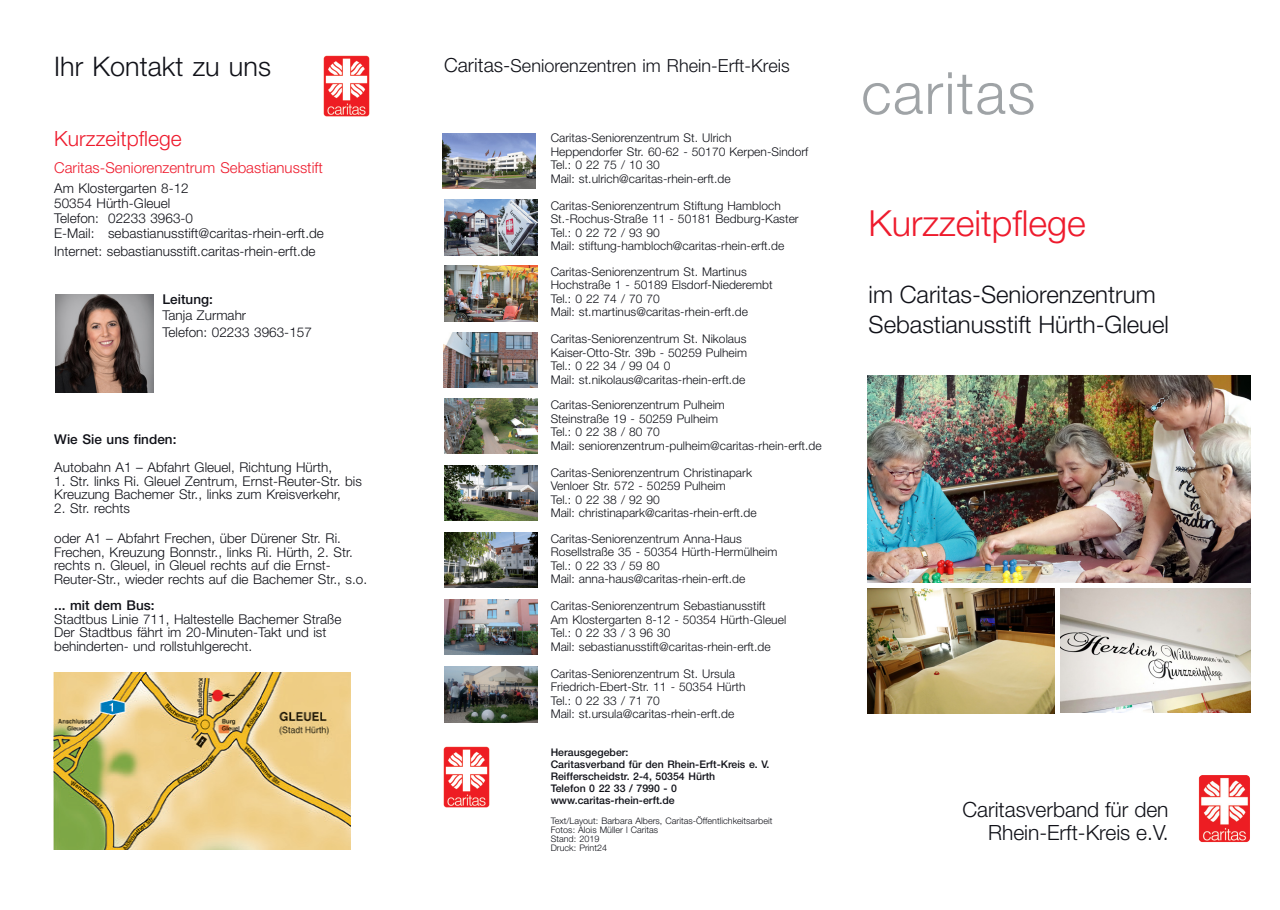
<style>
.page{position:relative;width:1280px;height:910px;background:#fff}
.page>*{position:absolute;margin:0;border:0;box-sizing:border-box;transform-origin:0 0}
.t1{font:300 36px "Helvetica Neue";color:#ee1b2d}
.t2{font:300 27px "Helvetica Neue";letter-spacing:.005em;color:#101118}
.t3{font:300 24px/30px "Helvetica Neue";color:#101118}
.t4{font:300 21px/22.5px "Helvetica Neue";color:#101118;text-align:right}
.t5{font:300 21px "Helvetica Neue";letter-spacing:.005em;color:#ee1b2d}
.t6{font:300 18px "Helvetica Neue";letter-spacing:.005em;color:#101118}
.t7{font:300 15px "Helvetica Neue";letter-spacing:.005em;color:#ee1b2d}
.t8{font:300 13.5px/13.5px "Helvetica Neue";letter-spacing:.005em;color:#101118}
.t9{font:500 13.5px "Helvetica Neue";letter-spacing:.005em;color:#101118}
.t10{font:300 12px/13.5px "Helvetica Neue";letter-spacing:.005em;color:#101118}
.t11{font:500 10.5px/12px "Helvetica Neue";letter-spacing:.005em;color:#101118}
.t12{font:300 9px/9.1px "Helvetica Neue";letter-spacing:.005em;color:#101118}
.s1{font-size:19.5px}
</style>
<div class="page">
<img style="left:1198px;top:775px;width:52px;height:67px">
<img style="left:867px;top:375px;width:383px;height:208px">
<img style="left:1061px;top:588px;width:189px;height:124px">
<img style="left:867px;top:589px;width:187px;height:124px">
<img style="left:444px;top:200px;width:94px;height:55px">
<img style="left:444px;top:266px;width:94px;height:55px">
<img style="left:444px;top:399px;width:94px;height:55px">
<img style="left:444px;top:466px;width:94px;height:55px">
<img style="left:444px;top:533px;width:94px;height:55px">
<img style="left:444px;top:600px;width:94px;height:55px">
<img style="left:444px;top:667px;width:94px;height:55px">
<img style="left:444px;top:332px;width:93px;height:56px">
<img style="left:443px;top:746px;width:47px;height:61px">
<img style="left:53px;top:673px;width:298px;height:176px">
<img style="left:323px;top:55px;width:47px;height:61px">
<img style="left:55px;top:294px;width:98px;height:99px">
<img style="left:442px;top:133px;width:94px;height:55px">
<svg style="left:863px;top:72px;width:170px;height:43px"></svg>
<h2 class="t2" style="left:54px;top:50px;width:218px">Ihr Kontakt zu uns</h2>
<h3 class="t5" style="left:54px;top:125px;width:129px">Kurzzeitpflege</h3>
<p class="t7" style="left:54px;top:159px;width:270px">Caritas-Seniorenzentrum Sebastianusstift</p>
<p class="t8" style="left:54px;top:180px;width:271px;line-height:15px">Am Klostergarten 8-12<br>50354 Hürth-Gleuel<br>Telefon: 02233 3963-0<br>E-Mail: sebastianusstift@caritas-rhein-erft.de</p>
<p class="t8" style="left:54px;top:244px;width:263px">Internet: sebastianusstift.caritas-rhein-erft.de</p>
<p class="t9" style="left:162px;top:291px;width:52px">Leitung:</p>
<p class="t8" style="left:162px;top:307px;width:151px;line-height:16.5px">Tanja Zurmahr<br>Telefon: 02233 3963-157</p>
<p class="t9" style="left:54px;top:431px;width:124px">Wie Sie uns finden:</p>
<p class="t8" style="left:54px;top:460px;width:280px">Autobahn A1 – Abfahrt Gleuel, Richtung Hürth,</p>
<p class="t8" style="left:54px;top:474px;width:309px">1. Str. links Ri. Gleuel Zentrum, Ernst-Reuter-Str. bis<br>Kreuzung Bachemer Str., links zum Kreisverkehr,</p>
<p class="t8" style="left:54px;top:501px;width:77px">2. Str. rechts</p>
<p class="t8" style="left:54px;top:532px;width:314px">oder A1 – Abfahrt Frechen, über Dürener Str. Ri.<br>Frechen, Kreuzung Bonnstr., links Ri. Hürth, 2. Str. rechts n. Gleuel, in Gleuel rechts auf die Ernst-Reuter-Str., wieder rechts auf die Bachemer Str., s.o.</p>
<p class="t9" style="left:54px;top:597px;width:102px">... mit dem Bus:</p>
<p class="t8" style="left:54px;top:612px;width:289px">Stadtbus Linie 711, Haltestelle Bachemer Straße<br>Der Stadtbus fährt im 20-Minuten-Takt und ist behinderten- und rollstuhlgerecht.</p>
<h3 class="t6" style="left:444px;top:54px;width:347px"><span class="s1">Caritas-</span>Seniorenzentren im Rhein-Erft-Kreis</h3>
<p class="t10" style="left:551px;top:131px;width:259px">Caritas-Seniorenzentrum St. Ulrich<br>Heppendorfer Str. 60-62 - 50170 Kerpen-Sindorf Tel.: 0 22 75 / 10 30<br>Mail: st.ulrich@caritas-rhein-erft.de</p>
<p class="t10" style="left:551px;top:199px;width:250px">Caritas-Seniorenzentrum Stiftung Hambloch St.-Rochus-Straße 11 - 50181 Bedburg-Kaster Tel.: 0 22 72 / 93 90<br>Mail: stiftung-hambloch@caritas-rhein-erft.de</p>
<p class="t10" style="left:551px;top:265px;width:223px">Caritas-Seniorenzentrum St. Martinus Hochstraße 1 - 50189 Elsdorf-Niederembt Tel.: 0 22 74 / 70 70<br>Mail: st.martinus@caritas-rhein-erft.de</p>
<p class="t10" style="left:551px;top:332px;width:198px">Caritas-Seniorenzentrum St. Nikolaus Kaiser-Otto-Str. 39b - 50259 Pulheim Tel.: 0 22 34 / 99 04 0<br>Mail: st.nikolaus@caritas-rhein-erft.de</p>
<p class="t10" style="left:551px;top:398px;width:272px">Caritas-Seniorenzentrum Pulheim<br>Steinstraße 19 - 50259 Pulheim<br>Tel.: 0 22 38 / 80 70<br>Mail: seniorenzentrum-pulheim@caritas-rhein-erft.de</p>
<p class="t10" style="left:551px;top:466px;width:207px">Caritas-Seniorenzentrum Christinapark Venloer Str. 572 - 50259 Pulheim<br>Tel.: 0 22 38 / 92 90<br>Mail: christinapark@caritas-rhein-erft.de</p>
<p class="t10" style="left:551px;top:532px;width:228px">Caritas-Seniorenzentrum Anna-Haus Rosellstraße 35 - 50354 Hürth-Hermülheim Tel.: 0 22 33 / 59 80<br>Mail: anna-haus@caritas-rhein-erft.de</p>
<p class="t10" style="left:551px;top:599px;width:237px">Caritas-Seniorenzentrum Sebastianusstift<br>Am Klostergarten 8-12 - 50354 Hürth-Gleuel Tel.: 0 22 33 / 3 96 30<br>Mail: sebastianusstift@caritas-rhein-erft.de</p>
<p class="t10" style="left:551px;top:667px;width:196px">Caritas-Seniorenzentrum St. Ursula Friedrich-Ebert-Str. 11 - 50354 Hürth Tel.: 0 22 33 / 71 70<br>Mail: st.ursula@caritas-rhein-erft.de</p>
<p class="t11" style="left:551px;top:746px;width:220px">Herausgegeber:<br>Caritasverband für den Rhein-Erft-Kreis e. V.<br>Reifferscheidstr. 2-4, 50354 Hürth<br>Telefon 0 22 33 / 7990 - 0 www.caritas-rhein-erft.de</p>
<p class="t12" style="left:551px;top:816px;width:223px">Text/Layout: Barbara Albers, Caritas-Öffentlichkeitsarbeit<br>Fotos: Alois Müller l Caritas<br>Stand: 2019<br>Druck: Print24</p>
<h1 class="t1" style="left:868px;top:201px;width:219px">Kurzzeitpflege</h1>
<h3 class="t3" style="left:868px;top:279px;width:302px">im Caritas-Seniorenzentrum<br>Sebastianusstift Hürth-Gleuel</h3>
<h3 class="t4" style="left:962px;top:798px;width:208px">Caritasverband für den<br>Rhein-Erft-Kreis e.V.</h3>
</div>
